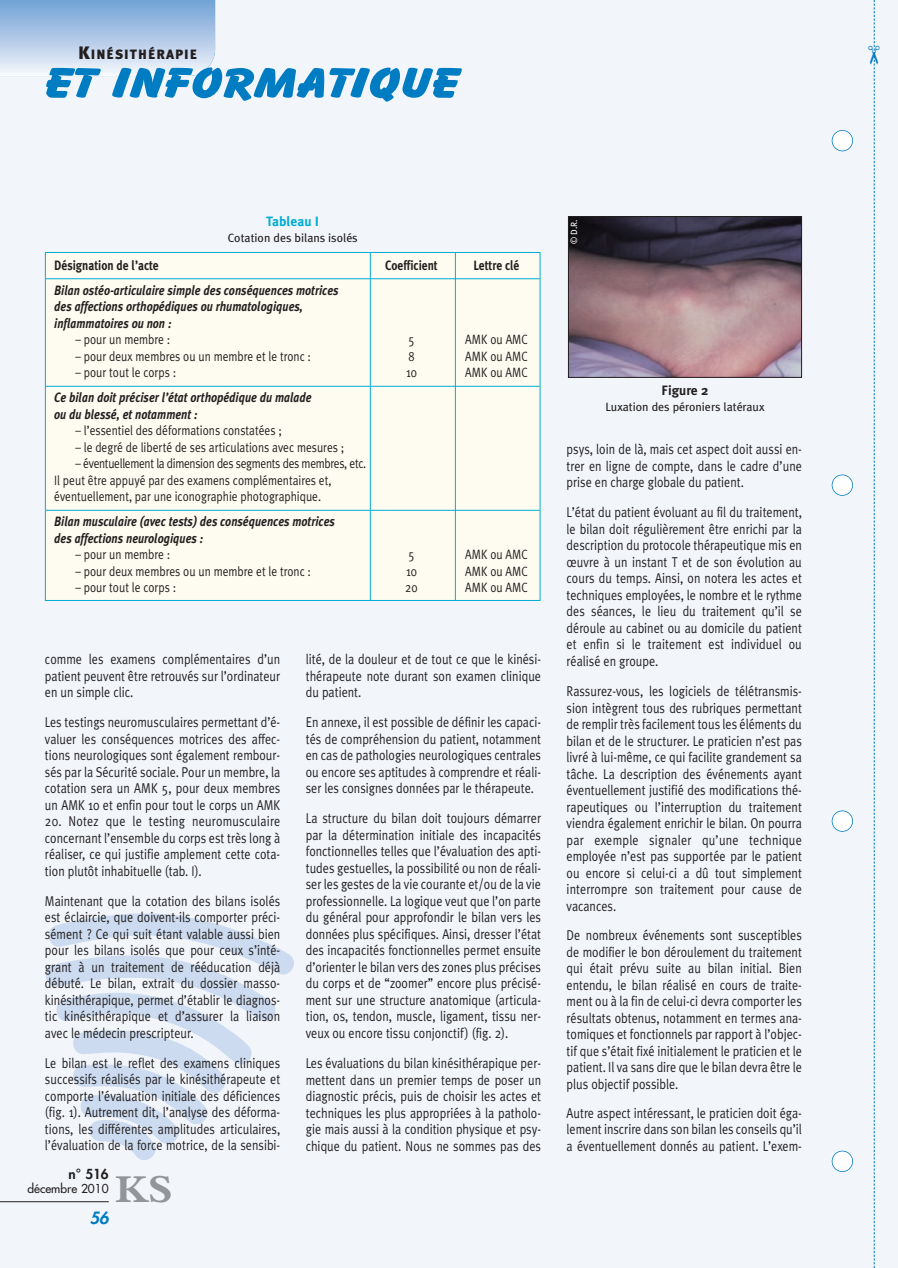
<style>
.page{position:relative;width:898px;height:1268px;background:#fff}
.page>*{position:absolute;margin:0;border:0;box-sizing:border-box;transform-origin:0 0}
.t1{font:800 45px "Balloon D";color:#007cc2;scale:1.3 1}
.t2{font:700 41.25px "Bembo";color:#939598;scale:1.1 1}
.t3{font:italic 800 16.5px "Futura";color:#007cc2}
.t4{font:14.25px/16.5px "Meta Plus Normal";color:#231f20;text-align:justify;scale:.85 1}
.t5{font:13.5px/16.5px "Meta Plus Normal";color:#231f20;scale:.85 1}
.t6{font:italic 700 13.5px/16.5px "Meta Plus";color:#231f20;scale:.85 1}
.t7{font:700 13.5px "Meta Plus";color:#231f20;scale:.85 1}
.t8{font:900 13.5px "Meta Plus";letter-spacing:.075em;color:#231f20}
.t9{font:700 13.5px "Meta Plus";color:#00acd5}
.t10{font:700 13.5px "Meta Plus";color:#231f20}
.t11{font:800 13.5px "Futura";color:#231f20}
.t12{font:12px "Meta Plus";color:#231f20}
.t13{font:12px "Futura";color:#231f20}
.t14{font:9px "Meta Plus";color:#fff}
.s1{font-size:18px}
</style>
<div class="page">
<hr style="left:895px;top:0;width:3px;height:1268px;background:#f2f6fb">
<div style="left:0;top:0;width:895px;height:1268px;background:#f2f6fb"></div>
<hr style="left:0;top:1201px;width:109px;height:1px;background:#231f20">
<div style="left:832px;top:131px;width:20px;height:20px;background:#fff;border-radius:50%"></div>
<div style="left:832px;top:130px;width:21px;height:21px;border:2px solid #007cc2;border-radius:50%"></div>
<div style="left:832px;top:475px;width:20px;height:20px;background:#fff;border-radius:50%"></div>
<div style="left:832px;top:474px;width:21px;height:22px;border:2px solid #007cc2;border-radius:50%"></div>
<div style="left:832px;top:811px;width:20px;height:20px;background:#fff;border-radius:50%"></div>
<div style="left:832px;top:810px;width:21px;height:22px;border:2px solid #007cc2;border-radius:50%"></div>
<div style="left:832px;top:1151px;width:20px;height:20px;background:#fff;border-radius:50%"></div>
<div style="left:832px;top:1151px;width:21px;height:21px;border:2px solid #007cc2;border-radius:50%"></div>
<div style="left:46px;top:253px;width:494px;height:347px;background:#fefcf0"></div>
<hr style="left:46px;top:278px;width:494px;height:1px;background:#00acd5">
<hr style="left:46px;top:386px;width:494px;height:1px;background:#00acd5">
<hr style="left:46px;top:510px;width:494px;height:1px;background:#00acd5">
<hr style="left:370px;top:252px;width:1px;height:349px;background:#00acd5">
<hr style="left:455px;top:252px;width:1px;height:349px;background:#00acd5">
<img style="left:570px;top:218px;width:230px;height:158px">
<div style="left:568px;top:216px;width:234px;height:162px;border:1px solid #231f20"></div>
<svg style="left:0;top:0;width:215px;height:76px"></svg>
<svg style="left:873px;top:0;width:2px;height:1268px"></svg>
<p class="t8" style="left:78px;top:47px;width:121px"><span class="s1">K</span>INÉSITHÉRAPIE</p>
<h1 class="t1" style="left:45px;top:56px;width:321px">ET INFORMATIQUE</h1>
<p class="t9" style="left:266px;top:213px;width:54px">Tableau I</p>
<p class="t12" style="left:228px;top:231px;width:131px">Cotation des bilans isolés</p>
<p class="t7" style="left:54px;top:257px;width:124px">Désignation de l’acte</p>
<p class="t7" style="left:385px;top:257px;width:63px">Coefficient</p>
<p class="t7" style="left:474px;top:257px;width:55px">Lettre clé</p>
<p class="t6" style="left:54px;top:282px;width:336px">Bilan ostéo-articulaire simple des conséquences motrices des affections orthopédiques ou rhumatologiques, inflammatoires ou non :</p>
<p class="t5" style="left:76px;top:331px;width:113px">– pour un membre :</p>
<p class="t5" style="left:408px;top:331px;width:9px">5</p>
<p class="t5" style="left:465px;top:331px;width:75px">AMK ou AMC</p>
<p class="t5" style="left:76px;top:348px;width:279px">– pour deux membres ou un membre et le tronc :</p>
<p class="t5" style="left:408px;top:348px;width:9px">8</p>
<p class="t5" style="left:465px;top:348px;width:75px">AMK ou AMC</p>
<p class="t5" style="left:76px;top:364px;width:120px">– pour tout le corps :</p>
<p class="t5" style="left:406px;top:364px;width:14px">10</p>
<p class="t5" style="left:465px;top:364px;width:75px">AMK ou AMC</p>
<p class="t6" style="left:54px;top:389px;width:304px">Ce bilan doit préciser l’état orthopédique du malade ou du blessé, et notamment :</p>
<p class="t5" style="left:76px;top:422px;width:244px">– l’essentiel des déformations constatées ;</p>
<p class="t5" style="left:76px;top:439px;width:318px">– le degré de liberté de ses articulations avec mesures ;</p>
<p class="t5" style="left:54px;top:455px;width:369px;text-indent:21px">– éventuellement la dimension des segments des membres, etc.<br>Il peut être appuyé par des examens complémentaires et, éventuellement, par une iconographie photographique.</p>
<p class="t6" style="left:54px;top:513px;width:332px">Bilan musculaire (avec tests) des conséquences motrices des affections neurologiques :</p>
<p class="t5" style="left:76px;top:546px;width:113px">– pour un membre :</p>
<p class="t5" style="left:408px;top:546px;width:9px">5</p>
<p class="t5" style="left:465px;top:546px;width:75px">AMK ou AMC</p>
<p class="t5" style="left:76px;top:563px;width:279px">– pour deux membres ou un membre et le tronc :</p>
<p class="t5" style="left:406px;top:563px;width:14px">10</p>
<p class="t5" style="left:465px;top:563px;width:75px">AMK ou AMC</p>
<p class="t5" style="left:76px;top:579px;width:120px">– pour tout le corps :</p>
<p class="t5" style="left:405px;top:579px;width:16px">20</p>
<p class="t5" style="left:465px;top:579px;width:75px">AMK ou AMC</p>
<p class="t4" style="left:45px;top:651px;width:278px">comme les examens complémentaires d’un patient peuvent être retrouvés sur l’ordinateur en un simple clic.</p>
<p class="t4" style="left:45px;top:714px;width:278px">Les testings neuromusculaires permettant d’é&shy;valuer les conséquences motrices des affec&shy;tions neurologiques sont également rembour&shy;sés par la Sécurité sociale. Pour un membre, la cotation sera un AMK 5, pour deux membres un AMK 10 et enfin pour tout le corps un AMK</p>
<p class="t4" style="left:45px;top:813px;width:278px">20. Notez que le testing neuromusculaire concernant l’ensemble du corps est très long à réaliser, ce qui justifie amplement cette cota&shy;tion plutôt inhabituelle (tab. I).</p>
<p class="t4" style="left:45px;top:893px;width:278px">Maintenant que la cotation des bilans isolés est éclaircie, que doivent-ils comporter préci&shy;sément ? Ce qui suit étant valable aussi bien pour les bilans isolés que pour ceux s’inté&shy;grant à un traitement de rééducation déjà débuté. Le bilan, extrait du dossier masso&shy;kinésithérapique, permet d’établir le diagnos&shy;tic kinésithérapique et d’assurer la liaison avec le médecin prescripteur.</p>
<p class="t4" style="left:45px;top:1055px;width:278px">Le bilan est le reflet des examens cliniques successifs réalisés par le kinésithérapeute et comporte l’évaluation initiale des déficiences (fig. 1). Autrement dit, l’analyse des déforma&shy;tions, les différentes amplitudes articulaires, l’évaluation de la force motrice, de la sensibi-</p>
<p class="t11" style="left:68px;top:1168px;width:42px">n° 516</p>
<p class="t13" style="left:28px;top:1182px;width:83px">décembre 2010</p>
<h2 class="t2" style="left:115px;top:1174px;width:54px">KS</h2>
<p class="t3" style="left:90px;top:1210px;width:21px">56</p>
<p class="t4" style="left:306px;top:651px;width:278px">lité, de la douleur et de tout ce que le kinési&shy;thérapeute note durant son examen clinique du patient.</p>
<p class="t4" style="left:306px;top:714px;width:278px">En annexe, il est possible de définir les capaci&shy;tés de compréhension du patient, notamment en cas de pathologies neurologiques centrales ou encore ses aptitudes à comprendre et réali&shy;ser les consignes données par le thérapeute.</p>
<p class="t4" style="left:306px;top:810px;width:278px">La structure du bilan doit toujours démarrer par la détermination initiale des incapacités fonctionnelles telles que l’évaluation des apti&shy;tudes gestuelles, la possibilité ou non de réali&shy;ser les gestes de la vie courante et/ou de la vie professionnelle. La logique veut que l’on parte du général pour approfondir le bilan vers les données plus spécifiques. Ainsi, dresser l’état des incapacités fonctionnelles permet ensuite d’orienter le bilan vers des zones plus précises du corps et de “zoomer” encore plus précisé&shy;ment sur une structure anatomique (articula&shy;tion, os, tendon, muscle, ligament, tissu ner&shy;veux ou encore tissu conjonctif) (fig. 2).</p>
<p class="t4" style="left:306px;top:1055px;width:278px">Les évaluations du bilan kinésithérapique per&shy;mettent dans un premier temps de poser un diagnostic précis, puis de choisir les actes et techniques les plus appropriées à la patholo&shy;gie mais aussi à la condition physique et psy&shy;chique du patient. Nous ne sommes pas des</p>
<p class="t14" style="left:569px;top:244px;width:27px;rotate:-90deg">© D.R.</p>
<p class="t10" style="left:661px;top:382px;width:48px">Figure 2</p>
<p class="t12" style="left:605px;top:400px;width:161px">Luxation des péroniers latéraux</p>
<p class="t4" style="left:567px;top:441px;width:278px">psys, loin de là, mais cet aspect doit aussi en&shy;trer en ligne de compte, dans le cadre d’une prise en charge globale du patient.</p>
<p class="t4" style="left:567px;top:504px;width:278px">L’état du patient évoluant au fil du traitement, le bilan doit régulièrement être enrichi par la description du protocole thérapeutique mis en œuvre à un instant T et de son évolution au cours du temps. Ainsi, on notera les actes et techniques employées, le nombre et le rythme des séances, le lieu du traitement qu’il se déroule au cabinet ou au domicile du patient et enfin si le traitement est individuel ou réalisé en groupe.</p>
<p class="t4" style="left:567px;top:683px;width:278px">Rassurez-vous, les logiciels de télétransmis&shy;sion intègrent tous des rubriques permettant de remplir très facilement tous les éléments du bilan et de le structurer. Le praticien n’est pas livré à lui-même, ce qui facilite grandement sa tâche. La description des événements ayant éventuellement justifié des modifications thé&shy;rapeutiques ou l’interruption du traitement viendra également enrichir le bilan. On pourra par exemple signaler qu’une technique employée n’est pas supportée par le patient ou encore si celui-ci a dû tout simplement interrompre son traitement pour cause de vacances.</p>
<p class="t4" style="left:567px;top:927px;width:278px">De nombreux événements sont susceptibles de modifier le bon déroulement du traitement qui était prévu suite au bilan initial. Bien entendu, le bilan réalisé en cours de traite&shy;ment ou à la fin de celui-ci devra comporter les résultats obtenus, notamment en termes ana&shy;tomiques et fonctionnels par rapport à l’objec&shy;tif que s’était fixé initialement le praticien et le patient. Il va sans dire que le bilan devra être le plus objectif possible.</p>
<p class="t4" style="left:567px;top:1104px;width:278px">Autre aspect intéressant, le praticien doit éga&shy;lement inscrire dans son bilan les conseils qu’il a éventuellement donnés au patient. L’exem-</p>
</div>
